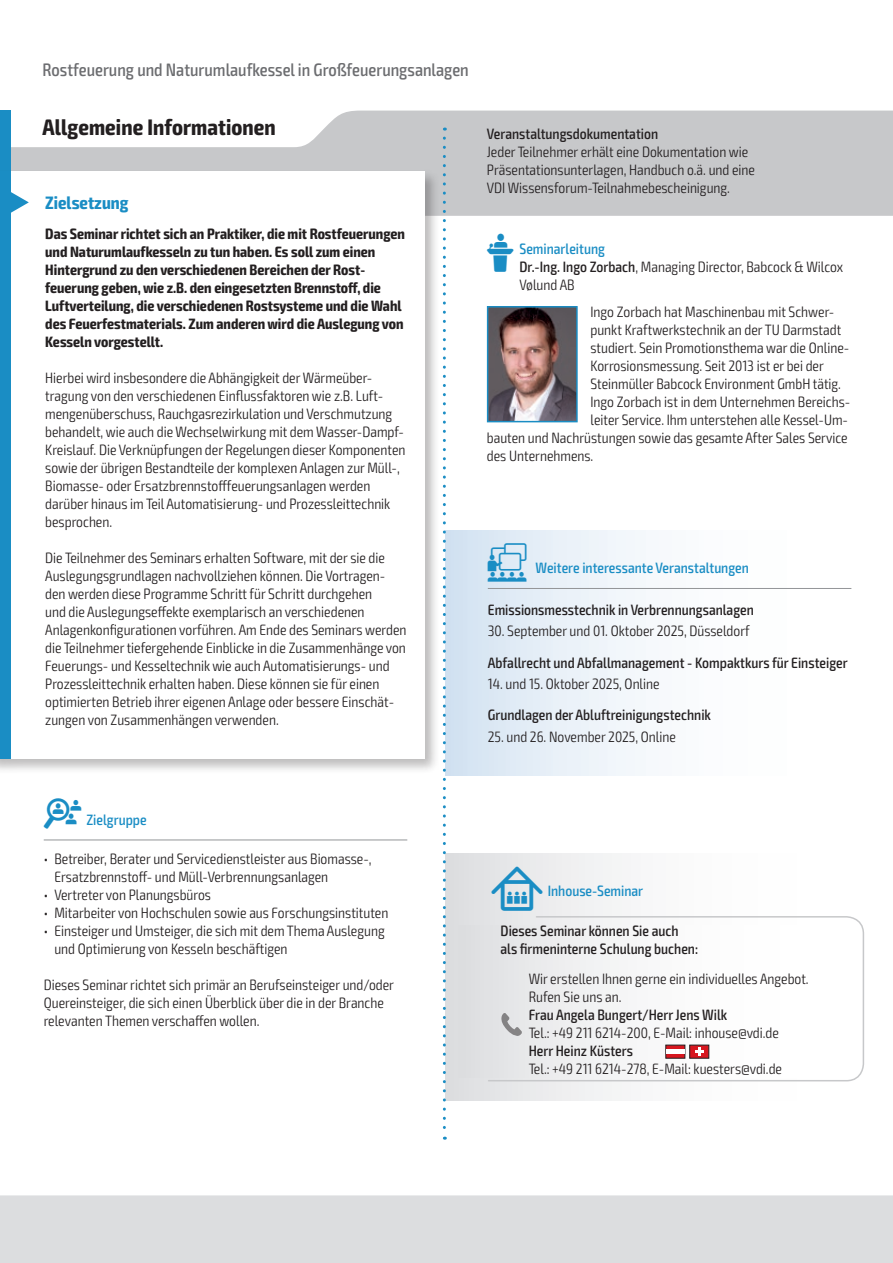
<style>
.page{position:relative;width:893px;height:1263px;background:#fff}
.page>*{position:absolute;margin:0;border:0;box-sizing:border-box;transform-origin:0 0}
.t1{font:700 condensed 22.5px "Exo 2";letter-spacing:.005em;color:#231f20}
.t2{font:500 condensed 18px "Exo 2";color:#6c6d70}
.t3{font:700 condensed 18px "Exo 2";color:#1a8dc4}
.t4{font:300 condensed 15px/18px "Exo 2";color:#231f20}
.t5{font:700 condensed 15px/18px "Exo 2";color:#231f20}
.t6{font:500 condensed 15px/18px "Exo 2";color:#231f20}
.t7{font:500 condensed 15px "Exo 2";color:#1a8dc4}
.s1{font-family:"VDI Iconset S4 A Regular";font-weight:400;font-stretch:normal;color:#1a8dc4}
.s2{font-weight:500;color:#1a8dc4}
.s3{font-weight:500}
.s4{font-family:"VDI Iconset S4 A Regular";font-weight:400;font-stretch:normal;font-size:19.5px}
.s5{font-family:"VDI Iconset S4 A Regular";font-weight:400;font-stretch:normal}
.s6{font-family:"VDI Iconset S4 A Regular";font-weight:400;font-stretch:normal;font-size:15.45px}
</style>
<div class="page">
<div style="left:0;top:1195px;width:893px;height:68px;background:#dcdddf"></div>
<svg style="left:11px;top:111px;width:881px;height:105px;fill:#c7c8ca"></svg>
<hr style="left:892px;top:111px;width:1px;height:105px;background:#1a8dc4">
<div style="left:0;top:111px;width:11px;height:63px;background:#1a8dc4"></div>
<div style="left:0;top:168px;width:440px;height:606px;background:#231f20;opacity:.3"></div>
<div style="left:0;top:171px;width:424px;height:588px;background:#fff"></div>
<div style="left:0;top:171px;width:11px;height:588px;background:#1a8dc4"></div>
<svg style="left:11px;top:192px;width:18px;height:21px"></svg>
<div style="left:445px;top:531px;width:406px;height:244px;background:linear-gradient(to right,#d9e7f3,#fff)"></div>
<hr style="left:488px;top:588px;width:363px;height:1px;background:#939598">
<img style="left:490px;top:309px;width:85px;height:110px">
<div style="left:487px;top:306px;width:91px;height:116px;border:2px solid #1a8dc4"></div>
<hr style="left:44px;top:839px;width:363px;height:1px;background:#939598">
<div style="left:445px;top:853px;width:419px;height:247px;background:linear-gradient(to right,#e2e3e5,#fff)"></div>
<svg style="left:487px;top:915px;width:377px;height:167px"></svg>
<div style="left:458px;top:925px;width:383px;height:152px;background:linear-gradient(to right,#e2e3e5,#fff)"></div>
<svg style="left:665px;top:1045px;width:44px;height:13px"></svg>
<div style="left:666px;top:1049px;width:19px;height:5px;background:#fff"></div>
<svg style="left:501px;top:1013px;width:21px;height:23px"></svg>
<svg style="left:443px;top:138px;width:3px;height:1002px"></svg>
<p class="t2" style="left:43px;top:59px;width:428px">Rostfeuerung und Naturumlaufkessel in Großfeuerungsanlagen</p>
<h1 class="t1" style="left:43px;top:113px;width:235px">Allgemeine Informationen</h1>
<p class="t6" style="left:487px;top:125px;width:173px">Veranstaltungsdokumentation</p>
<p class="t4" style="left:487px;top:143px;width:270px">Jeder Teilnehmer erhält eine Dokumentation wie<br>Präsentationsunterlagen, Handbuch o.ä. und eine<br>VDI Wissensforum-Teilnahmebescheinigung.</p>
<p class="t5" style="left:45px;top:225px;width:361px">Das Seminar richtet sich an Praktiker, die mit Rostfeuerungen und Naturumlaufkesseln zu tun haben. Es soll zum einen Hintergrund zu den verschiedenen Bereichen der Rost&shy;feuerung geben, wie z.B. den eingesetzten Brennstoff, die Luftverteilung, die verschiedenen Rostsysteme und die Wahl des Feuerfestmaterials. Zum anderen wird die Auslegung von Kesseln vorgestellt.</p>
<p class="t4" style="left:45px;top:369px;width:362px">Hierbei wird insbesondere die Abhängigkeit der Wärmeüber&shy;tragung von den verschiedenen Einflussfaktoren wie z.B. Luft&shy;mengenüberschuss, Rauchgasrezirkulation und Verschmutzung behandelt, wie auch die Wechselwirkung mit dem Wasser-Dampf-Kreislauf. Die Verknüpfungen der Regelungen dieser Komponenten sowie der übrigen Bestandteile der komplexen Anlagen zur Müll-, Biomasse- oder Ersatzbrennstofffeuerungsanlagen werden darüber hinaus im Teil Automatisierung- und Prozessleittechnik besprochen.</p>
<p class="t4" style="left:45px;top:549px;width:363px">Die Teilnehmer des Seminars erhalten Software, mit der sie die Auslegungsgrundlagen nachvollziehen können. Die Vortragen&shy;den werden diese Programme Schritt für Schritt durchgehen<br>und die Auslegungseffekte exemplarisch an verschiedenen Anlagenkonfigurationen vorführen. Am Ende des Seminars werden die Teilnehmer tiefergehende Einblicke in die Zusammenhänge von Feuerungs- und Kesseltechnik wie auch Automatisierungs- und Prozessleittechnik erhalten haben. Diese können sie für einen optimierten Betrieb ihrer eigenen Anlage oder bessere Einschät&shy;zungen von Zusammenhängen verwenden.</p>
<p class="t3" style="left:45px;top:192px;width:85px">Zielsetzung</p>
<p class="t4" style="left:519px;top:240px;width:325px;text-indent:-33px"><span class="s1">L</span> <span class="s2">Seminarleitung<br></span><span class="s3">Dr.-Ing. Ingo Zorbach</span>, Managing Director, Babcock &amp; Wilcox<br>Vølund AB</p>
<p class="t4" style="left:590px;top:303px;width:245px">Ingo Zorbach hat Maschinenbau mit Schwer-</p>
<p class="t4" style="left:590px;top:321px;width:252px">punkt Kraftwerkstechnik an der TU Darmstadt</p>
<p class="t4" style="left:590px;top:339px;width:260px">studiert. Sein Promotionsthema war die Online-</p>
<p class="t4" style="left:590px;top:357px;width:235px">Korrosionsmessung. Seit 2013 ist er bei der</p>
<p class="t4" style="left:590px;top:375px;width:252px">Steinmüller Babcock Environment GmbH tätig.</p>
<p class="t4" style="left:590px;top:393px;width:261px">Ingo Zorbach ist in dem Unternehmen Bereichs-</p>
<p class="t4" style="left:590px;top:411px;width:259px">leiter Service. Ihm unterstehen alle Kessel-Um-</p>
<p class="t4" style="left:487px;top:429px;width:362px">bauten und Nachrüstungen sowie das gesamte After Sales Service</p>
<p class="t4" style="left:487px;top:447px;width:108px">des Unternehmens.</p>
<p class="t7" style="left:488px;top:559px;width:263px"><span class="s4">W</span> Weitere interessante Veranstaltungen</p>
<p class="t6" style="left:488px;top:601px;width:268px">Emissionsmesstechnik in Verbrennungsanlagen</p>
<p class="t4" style="left:488px;top:622px;width:263px">30. September und 01. Oktober 2025, Düsseldorf</p>
<p class="t6" style="left:488px;top:654px;width:361px">Abfallrecht und Abfallmanagement - Kompaktkurs für Einsteiger</p>
<p class="t4" style="left:488px;top:675px;width:173px">14. und 15. Oktober 2025, Online</p>
<p class="t6" style="left:488px;top:706px;width:225px">Grundlagen der Abluftreinigungstechnik</p>
<p class="t4" style="left:488px;top:727px;width:190px">25. und 26. November 2025, Online</p>
<p class="t7" style="left:44px;top:810px;width:104px"><span class="s5">Z</span> Zielgruppe</p>
<p class="t4" style="left:54px;top:850px;width:319px;text-indent:-11px">• Betreiber, Berater und Servicedienstleister aus Biomasse-,<br>Ersatzbrennstoff- und Müll-Verbrennungsanlagen</p>
<p class="t4" style="left:44px;top:886px;width:169px">• Vertreter von Planungsbüros</p>
<p class="t4" style="left:44px;top:904px;width:346px">• Mitarbeiter von Hochschulen sowie aus Forschungsinstituten</p>
<p class="t4" style="left:54px;top:922px;width:332px;text-indent:-11px">• Einsteiger und Umsteiger, die sich mit dem Thema Auslegung und Optimierung von Kesseln beschäftigen</p>
<p class="t4" style="left:44px;top:976px;width:352px">Dieses Seminar richtet sich primär an Berufseinsteiger und/oder<br>Quereinsteiger, die sich einen Überblick über die in der Branche relevanten Themen verschaffen wollen.</p>
<p class="t7" style="left:491px;top:882px;width:153px"><span class="s6">I</span> Inhouse-Seminar</p>
<p class="t6" style="left:501px;top:921px;width:199px">Dieses Seminar können Sie auch als firmeninterne Schulung buchen:</p>
<p class="t4" style="left:529px;top:970px;width:282px">Wir erstellen Ihnen gerne ein individuelles Angebot.<br>Rufen Sie uns an.</p>
<p class="t6" style="left:529px;top:1006px;width:200px">Frau Angela Bungert/Herr Jens Wilk</p>
<p class="t4" style="left:529px;top:1024px;width:252px">Tel.: +49 211 6214-200, E-Mail: inhouse@vdi.de</p>
<p class="t6" style="left:529px;top:1042px;width:106px">Herr Heinz Küsters</p>
<p class="t4" style="left:529px;top:1060px;width:255px">Tel.: +49 211 6214-278, E-Mail: kuesters@vdi.de</p>
</div>
